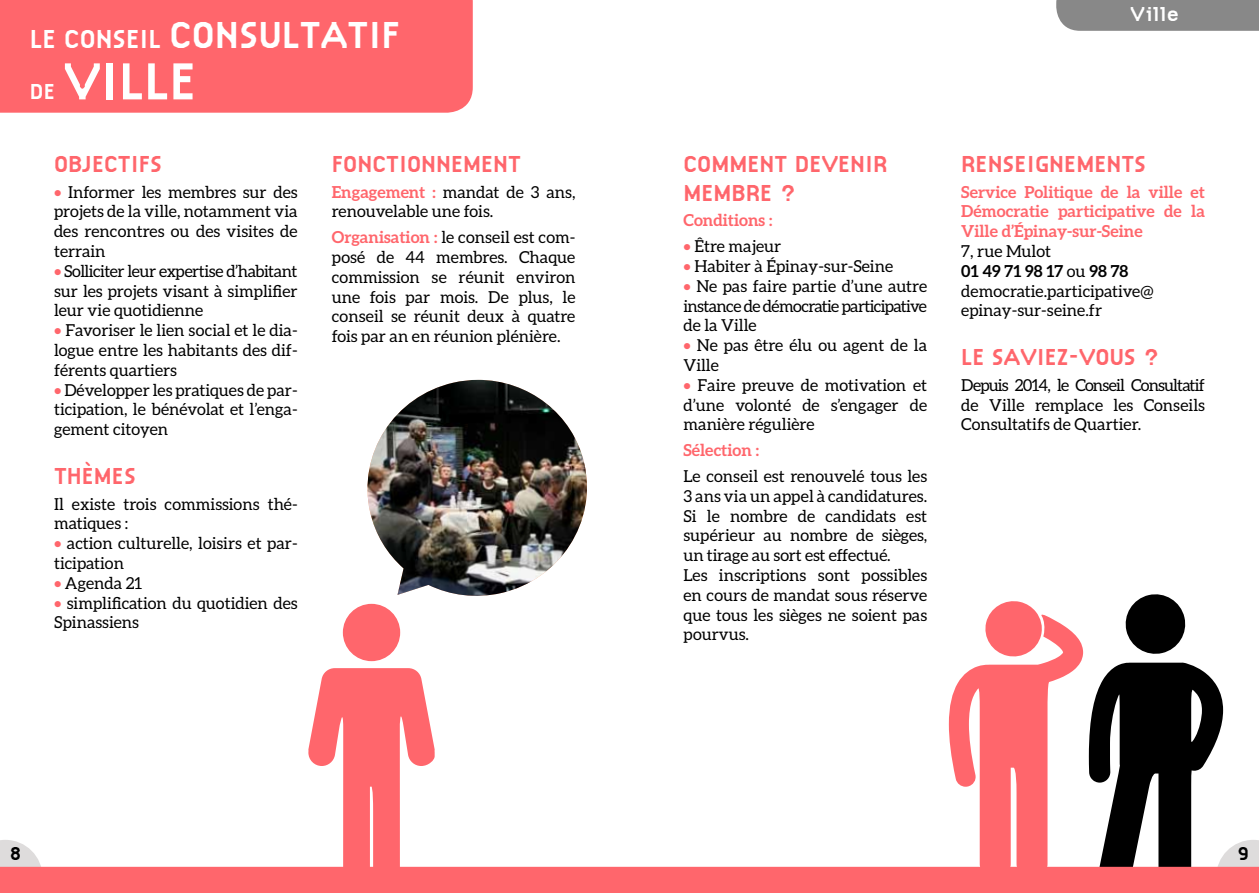
<style>
.page{position:relative;width:1259px;height:893px;background:#fff}
.page>*{position:absolute;margin:0;border:0;box-sizing:border-box;transform-origin:0 0}
.t1{font:700 54px "Citizen";color:#fff}
.t2{font:700 39px "Citizen";color:#fff}
.t3{font:700 24px "Citizen";color:#ff666c}
.t4{font:700 22.5px "Citizen";color:#fff}
.t5{font:700 21px "Citizen";color:#fff}
.t6{font:700 19.5px "Citizen";color:#000}
.t7{font:16.5px/19.8px "Aleo";color:#000;text-align:justify}
.t8{font:700 16.5px/19.8px "Aleo";color:#ff666c;text-align:justify}
.s1{font-size:27px}
.s2{color:#ff666c}
.s3{font-weight:700;color:#ff666c}
.s4{font-weight:700}
</style>
<div class="page">
<div style="left:0;top:0;width:473px;height:113px;background:#ff666c"></div>
<img style="left:367px;top:380px;width:220px;height:211px">
<svg style="left:0;top:591px;width:1259px;height:302px"></svg>
<div style="left:1056px;top:0;width:203px;height:31px;background:#888"></div>
<h2 class="t2" style="left:30px;top:12px;width:372px"><span class="s1">LE CONSEIL</span> CONSULTATIF</h2>
<h3 class="t4" style="left:30px;top:79px;width:27px">DE</h3>
<h1 class="t1" style="left:64px;top:49px;width:134px">VILLE</h1>
<h3 class="t3" style="left:54px;top:150px;width:51px">OBJECTIF</h3>
<h3 class="t3" style="left:150px;top:150px;width:13px">S</h3>
<p class="t7" style="left:54px;top:182px;width:245px"><span class="s2">•</span> Informer les membres sur des projets de la ville, notamment via des rencontres ou des visites de terrain</p>
<p class="t7" style="left:54px;top:261px;width:245px"><span class="s2">•</span> Solliciter leur expertise d’habitant sur les projets visant à simplifier leur vie quotidienne</p>
<p class="t7" style="left:54px;top:320px;width:245px"><span class="s2">•</span> Favoriser le lien social et le dia&shy;logue entre les habitants des dif&shy;férents quartiers</p>
<p class="t7" style="left:54px;top:380px;width:245px"><span class="s2">•</span> Développer les pratiques de par&shy;ticipation, le bénévolat et l’enga&shy;gement citoyen</p>
<h3 class="t3" style="left:54px;top:462px;width:83px">THÈMES</h3>
<p class="t7" style="left:54px;top:494px;width:245px">Il existe trois commissions thé&shy;matiques :</p>
<p class="t7" style="left:54px;top:533px;width:245px"><span class="s2">•</span> action culturelle, loisirs et par&shy;ticipation</p>
<p class="t7" style="left:54px;top:573px;width:90px"><span class="s2">•</span> Agenda 21</p>
<p class="t7" style="left:54px;top:593px;width:245px"><span class="s2">•</span> simplification du quotidien des<br>Spinassiens</p>
<h3 class="t3" style="left:332px;top:150px;width:15px">FONCTIONNEMENT</h3>
<p class="t7" style="left:332px;top:182px;width:245px"><span class="s3">Engagement :</span> mandat de 3 ans, renouvelable une fois.</p>
<p class="t7" style="left:332px;top:227px;width:245px"><span class="s3">Organisation :</span> le conseil est com&shy;posé de 44 membres. Chaque commission se réunit environ une fois par mois. De plus, le conseil se réunit deux à quatre fois par an en réunion plénière.</p>
<p class="t5" style="left:1130px;top:2px;width:50px">VILLE</p>
<h3 class="t3" style="left:683px;top:150px;width:16px">COMMENT</h3>
<h3 class="t3" style="left:795px;top:150px;width:57px">DEVENIR</h3>
<h3 class="t3" style="left:683px;top:178px;width:16px">MEM</h3>
<h3 class="t3" style="left:731px;top:178px;width:66px">BRE ?</h3>
<p class="t8" style="left:683px;top:210px;width:90px">Conditions :</p>
<p class="t7" style="left:683px;top:236px;width:99px"><span class="s2">•</span> Être majeur</p>
<p class="t7" style="left:683px;top:256px;width:211px"><span class="s2">•</span> Habiter à Épinay-sur-Seine</p>
<p class="t7" style="left:683px;top:276px;width:245px"><span class="s2">•</span> Ne pas faire partie d’une autre instance de démocratie participative de la Ville</p>
<p class="t7" style="left:683px;top:335px;width:245px"><span class="s2">•</span> Ne pas être élu ou agent de la<br>Ville</p>
<p class="t7" style="left:683px;top:375px;width:245px"><span class="s2">•</span> Faire preuve de motivation et d’une volonté de s’engager de manière régulière</p>
<p class="t8" style="left:683px;top:440px;width:77px">Sélection :</p>
<p class="t7" style="left:683px;top:466px;width:245px;text-align:left">Le conseil est renouvelé tous les<br>3 ans via un appel à candidatures.<br>Si le nombre de candidats est supérieur au nombre de sièges, un tirage au sort est effectué.<br>Les inscriptions sont possibles en cours de mandat sous réserve que tous les sièges ne soient pas pourvus.</p>
<h3 class="t3" style="left:961px;top:150px;width:68px">RENSEIGNEMENT</h3>
<h3 class="t3" style="left:1134px;top:150px;width:13px">S</h3>
<p class="t8" style="left:961px;top:181px;width:245px">Service Politique de la ville et Démocratie participative de la Ville d’Épinay-sur-Seine</p>
<p class="t7" style="left:961px;top:241px;width:194px;text-align:left">7, rue Mulot<br><span class="s4">01 49 71 98 17</span> ou <span class="s4">98 78 </span>democratie.participative@ epinay-sur-seine.fr</p>
<h3 class="t3" style="left:961px;top:343px;width:200px">LE SAVIEZ-VOUS ?</h3>
<p class="t7" style="left:961px;top:375px;width:245px">Depuis 2014, le Conseil Consultatif de Ville remplace les Conseils Consultatifs de Quartier.</p>
<p class="t6" style="left:10px;top:842px;width:13px">8</p>
<p class="t6" style="left:1237px;top:842px;width:13px">9</p>
</div>
